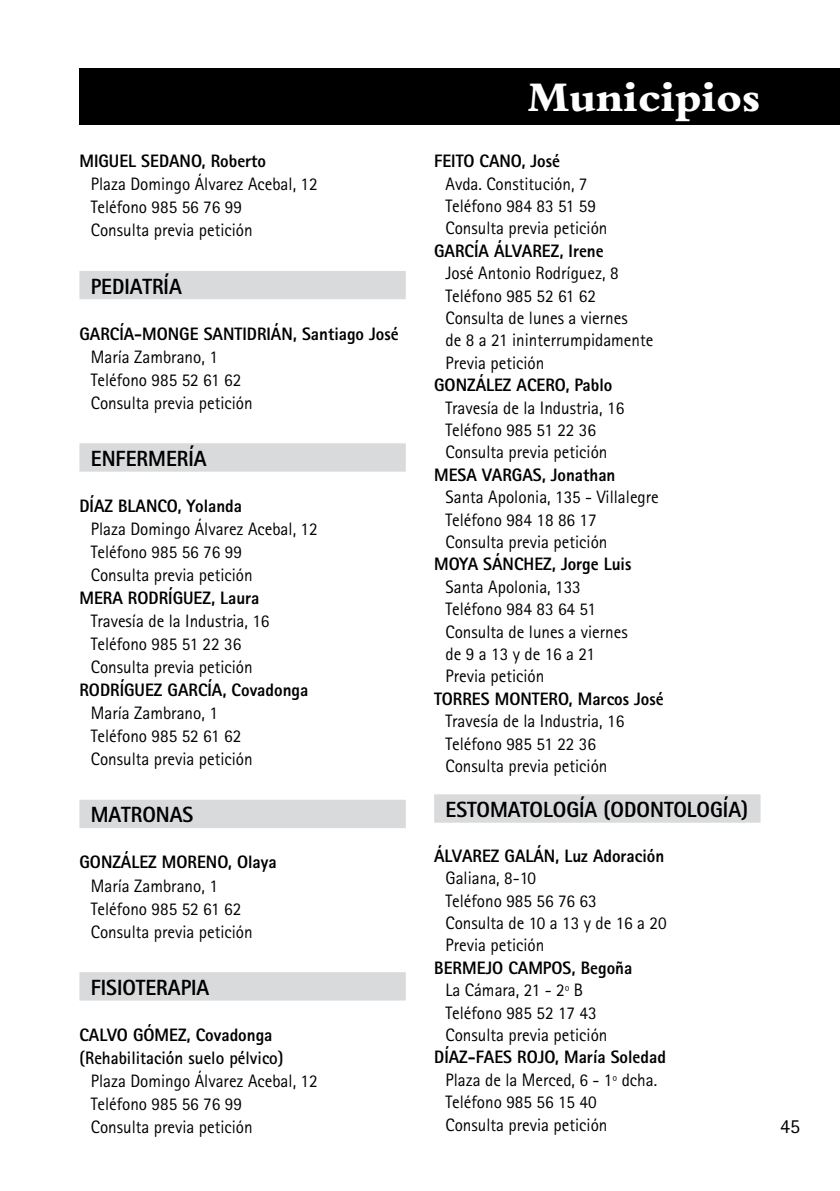
<style>
.page{position:relative;width:840px;height:1191px;background:#fff}
.page>*{position:absolute;margin:0;border:0;box-sizing:border-box;transform-origin:0 0}
.t1{font:800 44px "Bembo Std";color:#fff}
.t2{font:800 22px "Rotis Sans Serif";color:#000;scale:.95 1}
.t3{font:20px "Rotis Sans Serif";color:#000}
.t4{font:18px/22.4px "Rotis Sans Serif";color:#000;scale:.95 1}
.t5{font:800 18px "Rotis Sans Serif";color:#000;scale:.95 1}
.t6{font:700 18px "Rotis Sans Serif";color:#000;scale:.95 1}
</style>
<div class="page">
<div style="left:79px;top:68px;width:760px;height:57px;background:#000"></div>
<div style="left:79px;top:271px;width:326px;height:28px;background:#d9dadb"></div>
<div style="left:79px;top:443px;width:326px;height:28px;background:#d9dadb"></div>
<div style="left:79px;top:799px;width:326px;height:29px;background:#d9dadb"></div>
<div style="left:79px;top:972px;width:326px;height:28px;background:#d9dadb"></div>
<div style="left:434px;top:794px;width:326px;height:28px;background:#d9dadb"></div>
<p class="t5" style="left:79px;top:150px;width:198px">MIGUEL SEDANO, Roberto</p>
<p class="t4" style="left:91px;top:172px;width:240px;line-height:23px">Plaza Domingo Álvarez Acebal, 12<br>Teléfono 985 56 76 99<br>Consulta previa petición</p>
<p class="t2" style="left:91px;top:272px;width:97px">PEDIATRÍA</p>
<p class="t5" style="left:79px;top:322px;width:337px">GARCÍA-MONGE SANTIDRIÁN, Santiago José</p>
<p class="t4" style="left:91px;top:345px;width:172px;line-height:23px">María Zambrano, 1<br>Teléfono 985 52 61 62<br>Consulta previa petición</p>
<p class="t2" style="left:91px;top:444px;width:123px">ENFERMERÍA</p>
<p class="t5" style="left:79px;top:494px;width:173px">DÍAZ BLANCO, Yolanda</p>
<p class="t4" style="left:91px;top:517px;width:240px;line-height:23px">Plaza Domingo Álvarez Acebal, 12<br>Teléfono 985 56 76 99<br>Consulta previa petición</p>
<p class="t5" style="left:79px;top:586px;width:191px">MERA RODRÍGUEZ, Laura</p>
<p class="t4" style="left:91px;top:609px;width:189px;line-height:23px">Travesía de la Industria, 16<br>Teléfono 985 51 22 36<br>Consulta previa petición</p>
<p class="t5" style="left:79px;top:678px;width:242px">RODRÍGUEZ GARCÍA, Covadonga</p>
<p class="t4" style="left:91px;top:701px;width:172px;line-height:23px">María Zambrano, 1<br>Teléfono 985 52 61 62<br>Consulta previa petición</p>
<p class="t2" style="left:91px;top:801px;width:109px">MATRONAS</p>
<p class="t5" style="left:79px;top:851px;width:209px">GONZÁLEZ MORENO, Olaya</p>
<p class="t4" style="left:91px;top:873px;width:172px;line-height:23px">María Zambrano, 1<br>Teléfono 985 52 61 62<br>Consulta previa petición</p>
<p class="t2" style="left:91px;top:973px;width:126px">FISIOTERAPIA</p>
<p class="t5" style="left:79px;top:1023px;width:204px">CALVO GÓMEZ, Covadonga</p>
<p class="t6" style="left:79px;top:1046px;width:216px">(Rehabilitación suelo pélvico)</p>
<p class="t4" style="left:91px;top:1069px;width:240px;line-height:23px">Plaza Domingo Álvarez Acebal, 12<br>Teléfono 985 56 76 99<br>Consulta previa petición</p>
<h1 class="t1" style="left:527px;top:73px;width:234px">Municipios</h1>
<p class="t5" style="left:434px;top:150px;width:134px">FEITO CANO, José</p>
<p class="t4" style="left:445px;top:172px;width:172px">Avda. Constitución, 7<br>Teléfono 984 83 51 59<br>Consulta previa petición</p>
<p class="t5" style="left:434px;top:239px;width:180px">GARCÍA ÁLVAREZ, Irene</p>
<p class="t4" style="left:445px;top:262px;width:220px">José Antonio Rodríguez, 8<br>Teléfono 985 52 61 62<br>Consulta de lunes a viernes<br>de 8 a 21 ininterrumpidamente<br>Previa petición</p>
<p class="t5" style="left:434px;top:374px;width:189px">GONZÁLEZ ACERO, Pablo</p>
<p class="t4" style="left:445px;top:396px;width:189px">Travesía de la Industria, 16<br>Teléfono 985 51 22 36<br>Consulta previa petición</p>
<p class="t5" style="left:434px;top:463px;width:192px">MESA VARGAS, Jonathan</p>
<p class="t4" style="left:445px;top:486px;width:226px">Santa Apolonia, 135 - Villalegre<br>Teléfono 984 18 86 17<br>Consulta previa petición</p>
<p class="t5" style="left:434px;top:553px;width:209px">MOYA SÁNCHEZ, Jorge Luis</p>
<p class="t4" style="left:445px;top:575px;width:193px">Santa Apolonia, 133<br>Teléfono 984 83 64 51<br>Consulta de lunes a viernes de 9 a 13 y de 16 a 21<br>Previa petición</p>
<p class="t5" style="left:434px;top:687px;width:243px">TORRES MONTERO, Marcos José</p>
<p class="t4" style="left:445px;top:710px;width:189px">Travesía de la Industria, 16<br>Teléfono 985 51 22 36<br>Consulta previa petición</p>
<p class="t2" style="left:445px;top:795px;width:320px">ESTOMATOLOGÍA (ODONTOLOGÍA)</p>
<p class="t5" style="left:434px;top:844px;width:243px">ÁLVAREZ GALÁN, Luz Adoración</p>
<p class="t4" style="left:445px;top:867px;width:234px">Galiana, 8-10<br>Teléfono 985 56 76 63<br>Consulta de 10 a 13 y de 16 a 20<br>Previa petición</p>
<p class="t5" style="left:434px;top:956px;width:210px">BERMEJO CAMPOS, Begoña</p>
<p class="t4" style="left:445px;top:978px;width:172px">La Cámara, 21 - 2º B<br>Teléfono 985 52 17 43<br>Consulta previa petición</p>
<p class="t5" style="left:434px;top:1046px;width:245px">DÍAZ-FAES ROJO, María Soledad</p>
<p class="t4" style="left:445px;top:1068px;width:224px">Plaza de la Merced, 6 - 1º dcha.<br>Teléfono 985 56 15 40<br>Consulta previa petición</p>
<p class="t3" style="left:779px;top:1114px;width:21px">45</p>
</div>
